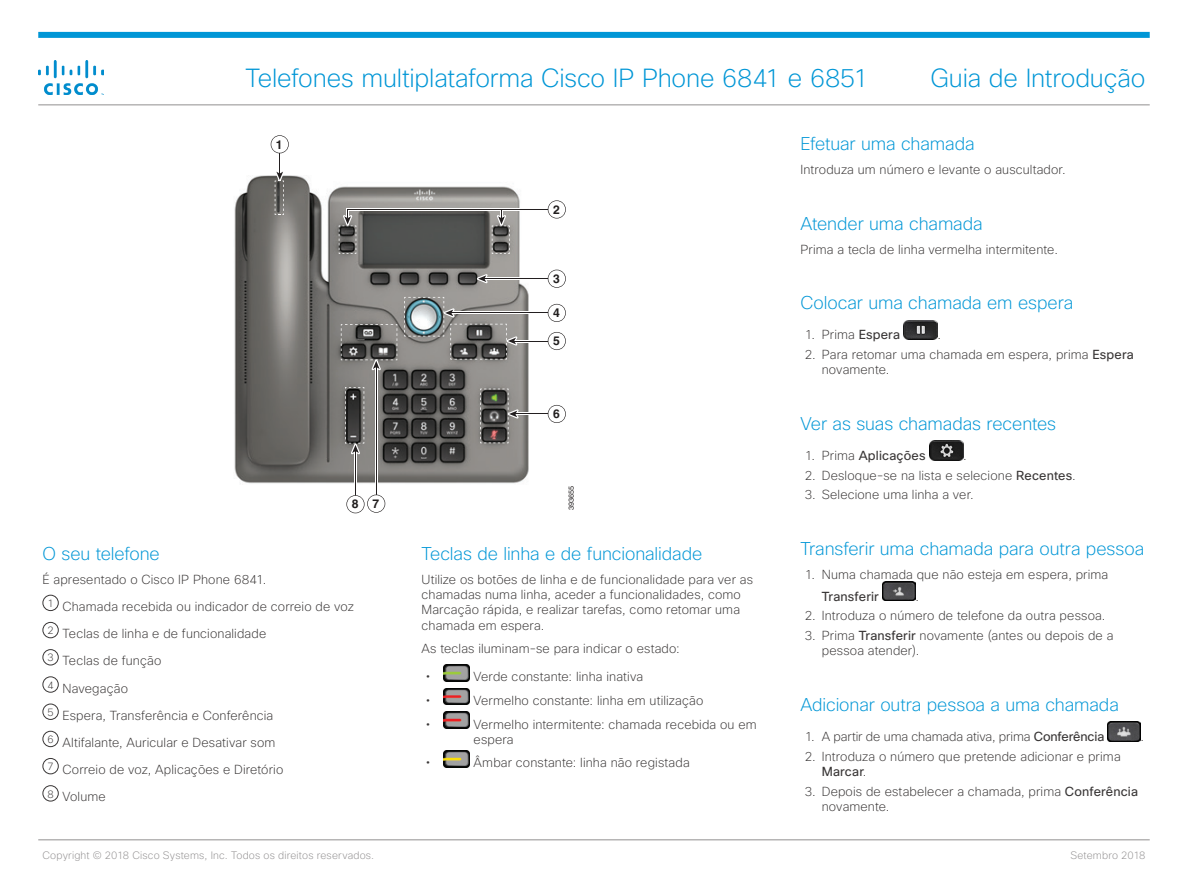
<style>
.page{position:relative;width:1188px;height:893px;background:#fff}
.page>*{position:absolute;margin:0;border:0;box-sizing:border-box;transform-origin:0 0}
.t1{font:200 25.5px "Cisco Sans";letter-spacing:-.005em;color:#0096d6}
.title__2_in__chapte{font:200 18px "Cisco Sans";letter-spacing:-.005em;color:#0096d6}
.p__1{font:200 12.75px/15.3px "Cisco Sans";letter-spacing:.01em;color:#393636}
.Only_one_step{font:200 12.75px "Cisco Sans";letter-spacing:.01em;color:#393636}
.p__1-2{font:200 12.75px "Cisco Sans";letter-spacing:-.01em;color:#393636}
.t2{font:12.75px "Cisco Sans";letter-spacing:.015em;color:#393636}
.t3{font:700 12.15px "Helvetica";color:#211e1e}
.t4{font:200 10.5px "Cisco Sans";letter-spacing:.015em;color:#918f90}
.p__1-3{font:200 10.5px "Cisco Sans";color:#393636}
.t5{font:7.35px "Helvetica";color:#231f20}
.s1{font-weight:400}
.s2{font-weight:200}
</style>
<div class="page">
<div style="left:38px;top:32px;width:1112px;height:6px;background:#0096d6"></div>
<hr style="left:38px;top:104px;width:1112px;height:1px;background:#918f90">
<hr style="left:38px;top:839px;width:1112px;height:1px;background:#918f90">
<img style="left:38px;top:61px;width:65px;height:33px">
<div style="left:43px;top:595px;width:16px;height:16px;border:1px solid #393636;border-radius:50%"></div>
<div style="left:43px;top:622px;width:16px;height:16px;border:1px solid #393636;border-radius:50%"></div>
<div style="left:43px;top:649px;width:16px;height:16px;border:1px solid #393636;border-radius:50%"></div>
<div style="left:43px;top:676px;width:16px;height:17px;border:1px solid #393636;border-radius:50%"></div>
<div style="left:43px;top:704px;width:16px;height:16px;border:1px solid #393636;border-radius:50%"></div>
<div style="left:43px;top:731px;width:16px;height:16px;border:1px solid #393636;border-radius:50%"></div>
<div style="left:43px;top:758px;width:16px;height:16px;border:1px solid #393636;border-radius:50%"></div>
<div style="left:43px;top:785px;width:16px;height:16px;border:1px solid #393636;border-radius:50%"></div>
<img style="left:443px;top:665px;width:26px;height:16px">
<img style="left:443px;top:688px;width:26px;height:17px">
<img style="left:443px;top:712px;width:26px;height:16px">
<img style="left:443px;top:751px;width:26px;height:16px">
<img style="left:904px;top:320px;width:34px;height:19px">
<img style="left:930px;top:441px;width:33px;height:19px">
<img style="left:883px;top:581px;width:33px;height:20px">
<img style="left:1108px;top:722px;width:33px;height:19px">
<img style="left:234px;top:175px;width:295px;height:309px">
<svg style="left:271px;top:135px;width:18px;height:80px"></svg>
<hr style="left:483px;top:277px;width:67px;height:3px;background:#fff">
<svg style="left:477px;top:274px;width:11px;height:9px"></svg>
<hr style="left:483px;top:278px;width:67px;height:1px;background:#231f20">
<svg style="left:548px;top:270px;width:18px;height:18px"></svg>
<hr style="left:450px;top:312px;width:100px;height:2px;background:#fff">
<hr style="left:450px;top:313px;width:100px;height:1px;background:#231f20">
<svg style="left:548px;top:304px;width:18px;height:18px"></svg>
<hr style="left:513px;top:340px;width:37px;height:2px;background:#fff">
<svg style="left:404px;top:297px;width:113px;height:63px;background:#868988"></svg>
<hr style="left:513px;top:341px;width:37px;height:1px;background:#231f20">
<svg style="left:548px;top:332px;width:18px;height:18px"></svg>
<hr style="left:514px;top:413px;width:36px;height:2px;background:#fff">
<svg style="left:480px;top:389px;width:39px;height:55px;background:#62605d"></svg>
<hr style="left:514px;top:414px;width:36px;height:1px;background:#231f20">
<svg style="left:548px;top:405px;width:18px;height:18px"></svg>
<hr style="left:375px;top:366px;width:2px;height:136px;background:#fff">
<svg style="left:341px;top:324px;width:57px;height:46px;background:#696766"></svg>
<hr style="left:376px;top:366px;width:1px;height:137px;background:#231f20">
<hr style="left:354px;top:450px;width:3px;height:53px;background:#fff">
<svg style="left:345px;top:387px;width:20px;height:67px"></svg>
<hr style="left:355px;top:450px;width:1px;height:53px;background:#231f20">
<svg style="left:346px;top:495px;width:39px;height:18px"></svg>
<hr style="left:346px;top:208px;width:206px;height:3px;background:#fff">
<hr style="left:348px;top:209px;width:202px;height:1px;background:#231f20">
<svg style="left:548px;top:200px;width:18px;height:18px"></svg>
<svg style="left:339px;top:209px;width:18px;height:45px"></svg>
<svg style="left:492px;top:210px;width:18px;height:44px"></svg>
<h1 class="t1" style="left:245px;top:62px;width:625px">Telefones multiplataforma Cisco IP Phone 6841 e 6851</h1>
<h1 class="t1" style="left:930px;top:62px;width:217px">Guia de Introdução</h1>
<p class="t3" style="left:276px;top:137px;width:8px">1</p>
<p class="t3" style="left:352px;top:496px;width:29px">8 7</p>
<p class="title__2_in__chapte" style="left:43px;top:542px;width:119px">O seu telefone</p>
<p class="p__1" style="left:43px;top:571px;width:226px">É apresentado o Cisco IP Phone 6841.</p>
<p class="p__1-3" style="left:47px;top:597px;width:8px">1</p>
<p class="p__1" style="left:63px;top:599px;width:293px">Chamada recebida ou indicador de correio de voz</p>
<p class="p__1-3" style="left:47px;top:624px;width:8px">2</p>
<p class="p__1" style="left:63px;top:626px;width:205px">Teclas de linha e de funcionalidade</p>
<p class="p__1-3" style="left:47px;top:651px;width:8px">3</p>
<p class="p__1" style="left:63px;top:653px;width:100px">Teclas de função</p>
<p class="p__1-3" style="left:47px;top:678px;width:8px">4</p>
<p class="p__1" style="left:63px;top:680px;width:67px">Navegação</p>
<p class="p__1-3" style="left:47px;top:705px;width:8px">5</p>
<p class="p__1" style="left:63px;top:708px;width:212px">Espera, Transferência e Conferência</p>
<p class="p__1-3" style="left:47px;top:733px;width:8px">6</p>
<p class="p__1" style="left:63px;top:735px;width:214px">Altifalante, Auricular e Desativar som</p>
<p class="p__1-3" style="left:47px;top:760px;width:8px">7</p>
<p class="p__1" style="left:63px;top:762px;width:222px">Correio de voz, Aplicações e Diretório</p>
<p class="p__1-3" style="left:47px;top:787px;width:8px">8</p>
<p class="p__1" style="left:63px;top:789px;width:45px">Volume</p>
<p class="t3" style="left:553px;top:202px;width:8px">2</p>
<p class="t3" style="left:553px;top:271px;width:8px">3</p>
<p class="t3" style="left:553px;top:305px;width:8px">4</p>
<p class="t3" style="left:553px;top:333px;width:8px">5</p>
<p class="t3" style="left:553px;top:406px;width:8px">6</p>
<p class="t5" style="left:567px;top:510px;width:26px;rotate:-90deg">393655</p>
<p class="title__2_in__chapte" style="left:422px;top:542px;width:282px">Teclas de linha e de funcionalidade</p>
<p class="p__1" style="left:422px;top:571px;width:333px">Utilize os botões de linha e de funcionalidade para ver as chamadas numa linha, aceder a funcionalidades, como Marcação rápida, e realizar tarefas, como retomar uma chamada em espera.</p>
<p class="p__1" style="left:422px;top:641px;width:260px">As teclas iluminam-se para indicar o estado:</p>
<p class="p__1" style="left:474px;top:669px;width:171px">Verde constante: linha inativa</p>
<p class="p__1" style="left:474px;top:693px;width:231px">Vermelho constante: linha em utilização</p>
<p class="p__1" style="left:474px;top:716px;width:285px">Vermelho intermitente: chamada recebida ou em espera</p>
<p class="p__1" style="left:474px;top:755px;width:218px">Âmbar constante: linha não registada</p>
<p class="title__2_in__chapte" style="left:801px;top:133px;width:176px">Efetuar uma chamada</p>
<p class="Only_one_step" style="left:801px;top:162px;width:267px">Introduza um número e levante o auscultador.</p>
<p class="title__2_in__chapte" style="left:801px;top:212px;width:184px">Atender uma chamada</p>
<p class="Only_one_step" style="left:801px;top:241px;width:259px">Prima a tecla de linha vermelha intermitente.</p>
<p class="title__2_in__chapte" style="left:801px;top:291px;width:274px">Colocar uma chamada em espera</p>
<p class="p__1" style="left:805px;top:327px;width:97px">1. Prima <span class="s1">Espera</span></p>
<p class="p__1" style="left:938px;top:327px;width:5px">.</p>
<p class="p__1" style="left:822px;top:347px;width:314px;text-indent:-17px">2. Para retomar uma chamada em espera, prima <span class="s1">Espera </span>novamente.</p>
<p class="title__2_in__chapte" style="left:801px;top:412px;width:257px">Ver as suas chamadas recentes</p>
<p class="t2" style="left:805px;top:447px;width:122px"><span class="s2">1. Prima</span> Aplicações</p>
<p class="p__1" style="left:963px;top:448px;width:5px">.</p>
<p class="p__1" style="left:805px;top:467px;width:273px">2. Desloque-se na lista e selecione <span class="s1">Recentes</span>.</p>
<p class="p__1" style="left:805px;top:487px;width:171px">3. Selecione uma linha a ver.</p>
<p class="title__2_in__chapte" style="left:801px;top:537px;width:345px">Transferir uma chamada para outra pessoa</p>
<p class="p__1" style="left:822px;top:563px;width:288px;line-height:21.9px;text-indent:-17px">1. Numa chamada que não esteja em espera, prima<br><span class="s1">Transferir</span></p>
<p class="p__1" style="left:916px;top:588px;width:5px">.</p>
<p class="p__1" style="left:805px;top:608px;width:302px">2. Introduza o número de telefone da outra pessoa.</p>
<p class="p__1" style="left:822px;top:627px;width:293px;text-indent:-17px">3. Prima <span class="s1">Transferir</span> novamente (antes ou depois de a pessoa atender).</p>
<p class="title__2_in__chapte" style="left:801px;top:693px;width:320px">Adicionar outra pessoa a uma chamada</p>
<p class="p__1-2" style="left:805px;top:729px;width:301px">1. A partir de uma chamada ativa, prima <span class="s1">Conferência</span></p>
<p class="p__1" style="left:1140px;top:729px;width:5px">.</p>
<p class="p__1" style="left:822px;top:748px;width:300px;text-indent:-17px">2. Introduza o número que pretende adicionar e prima<br><span class="s1">Marcar</span>.</p>
<p class="p__1" style="left:822px;top:783px;width:318px;text-indent:-17px">3. Depois de estabelecer a chamada, prima <span class="s1">Conferência </span>novamente.</p>
<p class="t4" style="left:43px;top:848px;width:333px">Copyright © 2018 Cisco Systems, Inc. Todos os direitos reservados.</p>
<p class="t4" style="left:1070px;top:848px;width:76px">Setembro 2018</p>
</div>
